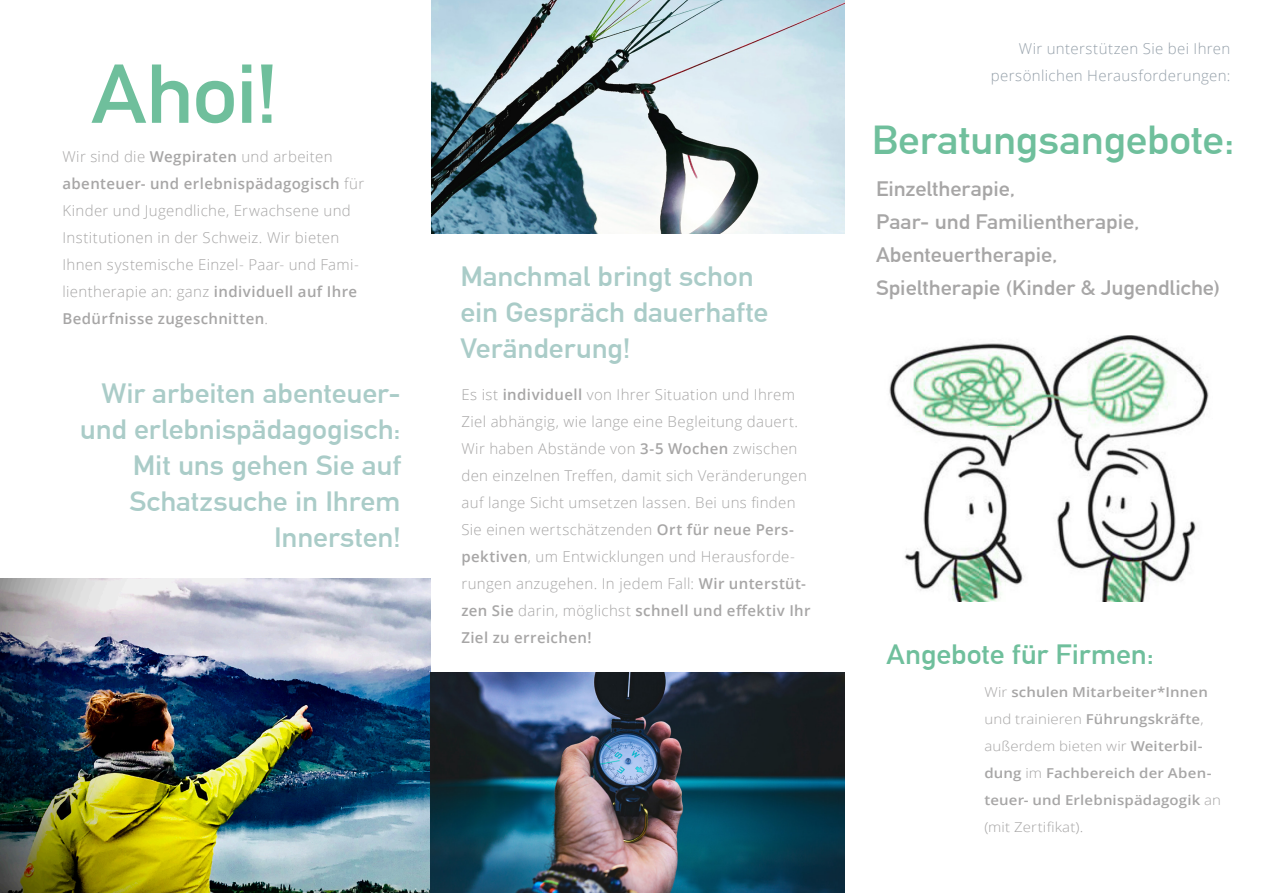
<style>
.page{position:relative;width:1263px;height:893px;background:#fff}
.page>*{position:absolute;margin:0;border:0;box-sizing:border-box;transform-origin:0 0}
.t1{font:700 81.9px "DIN Alternate";color:#6fbf9c;scale:1.1 1}
.t2{font:700 39.6px "DIN Alternate";letter-spacing:-.01em;color:#6fbf9c;scale:1.1 1}
.t3{font:700 27.3px/36px "DIN Alternate";letter-spacing:-.005em;color:#aaccc8;text-align:right;scale:1.1 1}
.t4{font:700 27.3px "DIN Alternate";letter-spacing:-.005em;color:#6fbf9c;scale:1.1 1}
.t5{font:700 20.4px "DIN Alternate";letter-spacing:-.005em;color:#a7a6a6;scale:1.1 1}
.t6{font:300 15px/27px "Open Sans";letter-spacing:.025em;color:#a7a6a6}
.t7{font:300 15px/27px "Open Sans";letter-spacing:.025em;color:#96a1aa;text-align:right}
.t8{font:600 13.65px/27px "Open Sans";letter-spacing:.01em;color:#a7a6a6;scale:1.1 1}
.s1{font-weight:600}
.s2{font-weight:300}
</style>
<div class="page">
<img style="left:432px;top:0;width:412px;height:234px">
<img style="left:0;top:578px;width:431px;height:315px">
<img style="left:889px;top:336px;width:320px;height:266px">
<img style="left:431px;top:672px;width:413px;height:221px">
<p class="t1" style="left:91px;top:32px;width:171px">Ahoi!</p>
<p class="t6" style="left:62px;top:143px;width:303px">Wir sind die <span class="s1">Wegpiraten</span> und arbeiten <span class="s1">abenteuer- und erlebnispädagogisch</span> für Kinder und Jugendliche, Erwachsene und Institutionen in der Schweiz. Wir bieten Ihnen systemische Einzel- Paar- und Fami&shy;lientherapie an: ganz <span class="s1">individuell auf Ihre Bedürfnisse zugeschnitten</span>.</p>
<p class="t3" style="left:80px;top:373px;width:293px">Wir arbeiten abenteuer&shy;und erlebnispädagogisch:<br>Mit uns gehen Sie auf<br>Schatzsuche in Ihrem</p>
<p class="t3" style="left:274px;top:517px;width:117px">Innersten!</p>
<p class="t3" style="left:460px;top:256px;width:282px;text-align:left">Manchmal bringt schon ein Gespräch dauerhafte<br>Veränderung!</p>
<p class="t6" style="left:461px;top:380px;width:338px">Es ist <span class="s1">individuell</span> von Ihrer Situation und Ihrem<br>Ziel abhängig, wie lange eine Begleitung dauert.</p>
<p class="t6" style="left:461px;top:434px;width:351px">Wir haben Abstände von <span class="s1">3-5 Wochen</span> zwischen den einzelnen Treffen, damit sich Veränderungen auf lange Sicht umsetzen lassen. Bei uns finden Sie einen wertschätzenden <span class="s1">Ort für neue Pers&shy;pektiven</span>, um Entwicklungen und Herausforde&shy;rungen anzugehen. In jedem Fall: <span class="s1">Wir unterstüt&shy;zen Sie</span> darin, möglichst <span class="s1">schnell und effektiv Ihr Ziel zu erreichen!</span></p>
<p class="t7" style="left:991px;top:35px;width:241px">Wir unterstützen Sie bei Ihren persönlichen Herausforderungen:</p>
<p class="t2" style="left:872px;top:110px;width:331px">Beratungsangebote:</p>
<p class="t5" style="left:876px;top:173px;width:128px">Einzeltherapie,</p>
<p class="t5" style="left:876px;top:206px;width:241px">Paar- und Familientherapie,</p>
<p class="t5" style="left:876px;top:239px;width:166px">Abenteuertherapie,</p>
<p class="t5" style="left:876px;top:272px;width:314px">Spieltherapie (Kinder &amp; Jugendliche)</p>
<p class="t4" style="left:887px;top:634px;width:245px">Angebote für Firmen:</p>
<p class="t8" style="left:984px;top:678px;width:205px"><span class="s2">Wir</span> schulen Mitarbeiter*Innen <span class="s2">und trainieren</span> Führungskräfte<span class="s2">,</span></p>
<p class="t8" style="left:984px;top:732px;width:217px"><span class="s2">außerdem bieten wir</span> Weiterbil&shy;dung <span class="s2">im</span> Fachbereich der Aben&shy;teuer- und Erlebnispädagogik <span class="s2">an (mit Zertifikat).</span></p>
</div>
